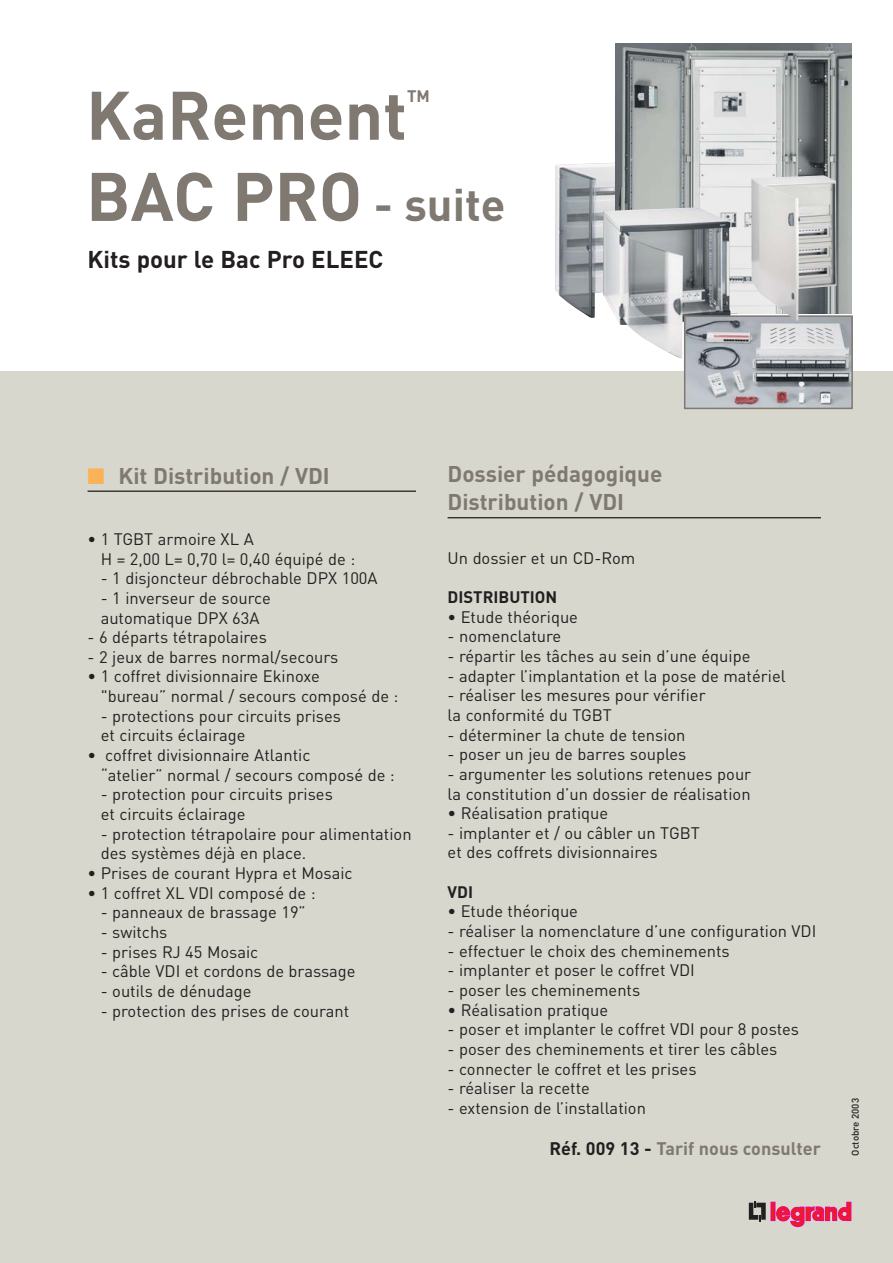
<style>
.page{position:relative;width:893px;height:1263px;background:#fff}
.page>*{position:absolute;margin:0;border:0;box-sizing:border-box;transform-origin:0 0}
.t1{font:700 67.5px "DIN";color:#7f7972}
.t2{font:700 24px "DIN";color:#231f20}
.t3{font:700 22.5px/28.2px "DIN";color:#7f7972}
.t4{font:700 18px "DIN";color:#7f7972}
.t5{font:16.5px/19.6px "DIN";color:#231f20}
.t6{font:700 16.5px "DIN";color:#231f20}
.t7{font:700 16.5px "DIN";color:#7f7972}
.t8{font:500 9.75px "DIN";color:#231f20}
.s1{font-size:45px}
.s2{color:#fbb157}
.s3{color:#231f20}
</style>
<div class="page">
<div style="left:0;top:371px;width:892px;height:892px;background:#d7d7cd"></div>
<hr style="left:88px;top:491px;width:328px;height:1px;background:#231f20">
<hr style="left:447px;top:517px;width:374px;height:1px;background:#231f20">
<svg style="left:748px;top:1201px;width:17px;height:20px"></svg>
<svg style="left:770px;top:1202px;width:5px;height:19px"></svg>
<svg style="left:776px;top:1202px;width:75px;height:26px"></svg>
<img style="left:555px;top:163px;width:60px;height:155px">
<img style="left:615px;top:44px;width:236px;height:270px">
<img style="left:603px;top:208px;width:127px;height:150px">
<img style="left:687px;top:318px;width:162px;height:88px">
<div style="left:684px;top:315px;width:168px;height:94px;border:2px solid #7f7972"></div>
<img style="left:751px;top:175px;width:85px;height:146px">
<h1 class="t1" style="left:86px;top:92px;width:322px">KaRement</h1>
<p class="t7" style="left:407px;top:91px;width:24px">TM</p>
<h1 class="t1" style="left:86px;top:173px;width:421px">BAC PRO <span class="s1">- suite</span></h1>
<h2 class="t2" style="left:87px;top:251px;width:297px">Kits pour le Bac Pro ELEEC</h2>
<h3 class="t3" style="left:88px;top:464px;width:244px"><span class="s2">■</span> Kit Distribution / VDI</h3>
<p class="t5" style="left:101px;top:531px;width:256px;text-indent:-13px">• 1 TGBT armoire XL A<br>H = 2,00 L= 0,70 l= 0,40 équipé de :</p>
<p class="t5" style="left:101px;top:570px;width:278px">- 1 disjoncteur débrochable DPX 100A</p>
<p class="t5" style="left:101px;top:590px;width:171px">- 1 inverseur de source automatique DPX 63A</p>
<p class="t5" style="left:88px;top:629px;width:181px">- 6 départs tétrapolaires</p>
<p class="t5" style="left:88px;top:649px;width:252px">- 2 jeux de barres normal/secours</p>
<p class="t5" style="left:101px;top:669px;width:299px;text-indent:-13px">• 1 coffret divisionnaire Ekinoxe<br>"bureau” normal / secours composé de :</p>
<p class="t5" style="left:101px;top:708px;width:242px">- protections pour circuits prises et circuits éclairage</p>
<p class="t5" style="left:101px;top:747px;width:296px;text-indent:-13px">• coffret divisionnaire Atlantic<br>“atelier” normal / secours composé de :</p>
<p class="t5" style="left:101px;top:787px;width:234px">- protection pour circuits prises et circuits éclairage</p>
<p class="t5" style="left:101px;top:826px;width:312px">- protection tétrapolaire pour alimentation des systèmes déjà en place.</p>
<p class="t5" style="left:88px;top:865px;width:267px">• Prises de courant Hypra et Mosaic</p>
<p class="t5" style="left:88px;top:885px;width:230px">• 1 coffret XL VDI composé de :</p>
<p class="t5" style="left:101px;top:904px;width:206px">- panneaux de brassage 19”</p>
<p class="t5" style="left:101px;top:924px;width:68px">- switchs</p>
<p class="t5" style="left:101px;top:944px;width:159px">- prises RJ 45 Mosaic</p>
<p class="t5" style="left:101px;top:963px;width:256px">- câble VDI et cordons de brassage</p>
<p class="t5" style="left:101px;top:983px;width:152px">- outils de dénudage</p>
<p class="t5" style="left:101px;top:1003px;width:250px">- protection des prises de courant</p>
<h3 class="t3" style="left:447px;top:463px;width:216px">Dossier pédagogique<br>Distribution / VDI</h3>
<p class="t5" style="left:447px;top:550px;width:189px">Un dossier et un CD-Rom</p>
<p class="t6" style="left:447px;top:591px;width:111px">DISTRIBUTION</p>
<p class="t5" style="left:447px;top:609px;width:132px">• Etude théorique</p>
<p class="t5" style="left:447px;top:629px;width:115px">- nomenclature</p>
<p class="t5" style="left:447px;top:648px;width:304px">- répartir les tâches au sein d’une équipe</p>
<p class="t5" style="left:447px;top:668px;width:339px">- adapter l’implantation et la pose de matériel</p>
<p class="t5" style="left:447px;top:687px;width:259px">- réaliser les mesures pour vérifier la conformité du TGBT</p>
<p class="t5" style="left:447px;top:727px;width:239px">- déterminer la chute de tension</p>
<p class="t5" style="left:447px;top:746px;width:240px">- poser un jeu de barres souples</p>
<p class="t5" style="left:447px;top:766px;width:305px">- argumenter les solutions retenues pour la constitution d’un dossier de réalisation</p>
<p class="t5" style="left:447px;top:805px;width:162px">• Réalisation pratique</p>
<p class="t5" style="left:447px;top:825px;width:254px">- implanter et / ou câbler un TGBT et des coffrets divisionnaires</p>
<p class="t6" style="left:447px;top:886px;width:27px">VDI</p>
<p class="t5" style="left:447px;top:904px;width:132px">• Etude théorique</p>
<p class="t5" style="left:447px;top:923px;width:370px">- réaliser la nomenclature d’une configuration VDI</p>
<p class="t5" style="left:447px;top:943px;width:283px">- effectuer le choix des cheminements</p>
<p class="t5" style="left:447px;top:963px;width:249px">- implanter et poser le coffret VDI</p>
<p class="t5" style="left:447px;top:982px;width:194px">- poser les cheminements</p>
<p class="t5" style="left:447px;top:1002px;width:162px">• Réalisation pratique</p>
<p class="t5" style="left:447px;top:1022px;width:353px">- poser et implanter le coffret VDI pour 8 postes</p>
<p class="t5" style="left:447px;top:1041px;width:331px">- poser des cheminements et tirer les câbles</p>
<p class="t5" style="left:447px;top:1061px;width:250px">- connecter le coffret et les prises</p>
<p class="t5" style="left:447px;top:1080px;width:144px">- réaliser la recette</p>
<p class="t5" style="left:447px;top:1100px;width:200px">- extension de l’installation</p>
<p class="t4" style="left:549px;top:1142px;width:273px"><span class="s3">Réf. 009 13 -</span> Tarif nous consulter</p>
<p class="t8" style="left:852px;top:1156px;width:59px;rotate:-90deg">Octobre 2003</p>
</div>
